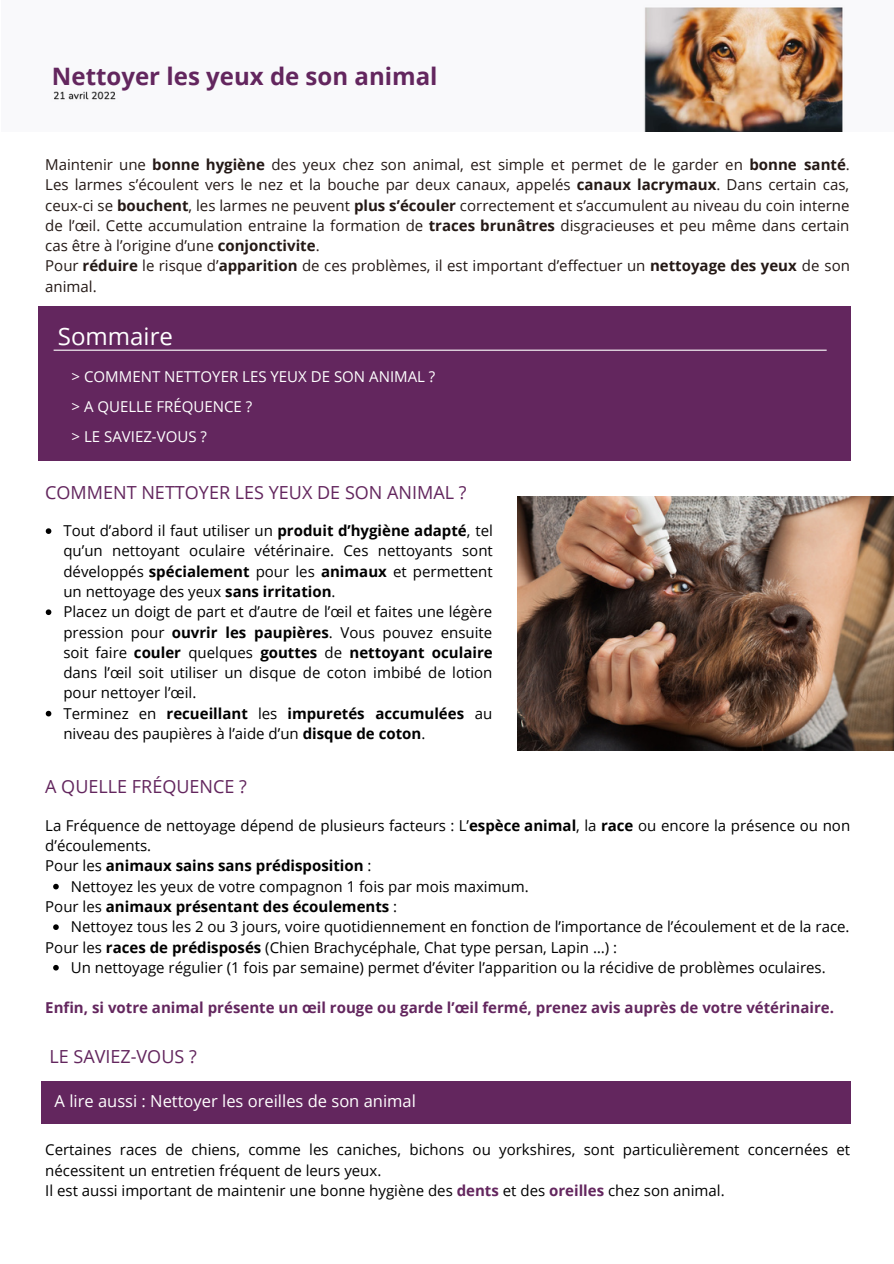
<style>
.page{position:relative;width:894px;height:1264px;background:#fff}
.page>*{position:absolute;margin:0;border:0;box-sizing:border-box;transform-origin:0 0}
.t1{font:700 24px "Open Sans";color:#63265e}
.t2{font:24px "Open Sans";color:#fff}
.t3{font:18px "Open Sans";color:#63265e}
.t4{font:16.5px "Open Sans";color:#fff}
.t5{font:15px/20.2px "Open Sans";color:#000}
.t6{font:15px/20.2px "Open Sans";color:#241916;text-align:justify}
.t7{font:700 15px "Open Sans";color:#63265e}
.t8{font:700 15px "Open Sans";color:#000}
.t9{font:15px "Open Sans";color:#fff}
.s1{font-weight:700}
.s2{font-weight:400}
.s3{font-weight:700;color:#63265e}
</style>
<div class="page">
<img style="left:517px;top:496px;width:376px;height:254px">
<img style="left:53px;top:7px;width:790px;height:125px">
<svg style="left:46px;top:528px;width:5px;height:6px"></svg>
<svg style="left:46px;top:609px;width:5px;height:6px"></svg>
<svg style="left:46px;top:710px;width:5px;height:6px"></svg>
<svg style="left:53px;top:883px;width:6px;height:6px"></svg>
<svg style="left:53px;top:924px;width:6px;height:6px"></svg>
<svg style="left:53px;top:964px;width:6px;height:6px"></svg>
<div style="left:38px;top:306px;width:812px;height:155px;background:#63265e"></div>
<hr style="left:54px;top:349px;width:772px;height:2px;background:#fff">
<div style="left:42px;top:1081px;width:808px;height:43px;background:#63265e"></div>
<p class="t1" style="left:52px;top:59px;width:387px">Nettoyer les yeux de son animal</p>
<p class="t6" style="left:45px;top:154px;width:805px">Maintenir une <span class="s1">bonne hygiène</span> des yeux chez son animal, est simple et permet de le garder en <span class="s1">bonne santé</span>.<br>Les larmes s’écoulent vers le nez et la bouche par deux canaux, appelés <span class="s1">canaux lacrymaux</span>. Dans certain cas, ceux-ci se <span class="s1">bouchent</span>, les larmes ne peuvent <span class="s1">plus s’écouler</span> correctement et s’accumulent au niveau du coin interne de l’œil. Cette accumulation entraine la formation de <span class="s1">traces brunâtres</span> disgracieuses et peu même dans certain cas être à l’origine d’une <span class="s1">conjonctivite</span>.</p>
<p class="t6" style="left:45px;top:255px;width:806px">Pour <span class="s1">réduire</span> le risque d’<span class="s1">apparition</span> de ces problèmes, il est important d’effectuer un <span class="s1">nettoyage des yeux</span> de son animal.</p>
<p class="t2" style="left:58px;top:319px;width:117px">Sommaire</p>
<p class="t9" style="left:72px;top:366px;width:365px">&gt; COMMENT NETTOYER LES YEUX DE SON ANIMAL ?</p>
<p class="t9" style="left:72px;top:396px;width:182px">&gt; A QUELLE FRÉQUENCE ?</p>
<p class="t9" style="left:72px;top:426px;width:137px">&gt; LE SAVIEZ-VOUS ?</p>
<p class="t3" style="left:45px;top:479px;width:422px">COMMENT NETTOYER LES YEUX DE SON ANIMAL ?</p>
<p class="t5" style="left:63px;top:520px;width:431px;text-align:justify">Tout d’abord il faut utiliser un <span class="s1">produit d’hygiène adapté</span>, tel qu’un nettoyant oculaire vétérinaire. Ces nettoyants sont développés <span class="s1">spécialement</span> pour les <span class="s1">animaux</span> et permettent un nettoyage des yeux <span class="s1">sans irritation</span>.</p>
<p class="t5" style="left:63px;top:601px;width:430px;text-align:justify">Placez un doigt de part et d’autre de l’œil et faites une légère pression pour <span class="s1">ouvrir les paupières</span>. Vous pouvez ensuite soit faire <span class="s1">couler</span> quelques <span class="s1">gouttes</span> de <span class="s1">nettoyant oculaire </span>dans l’œil soit utiliser un disque de coton imbibé de lotion pour nettoyer l’œil.</p>
<p class="t5" style="left:63px;top:702px;width:430px">Terminez en <span class="s1">recueillant</span> les <span class="s1">impuretés accumulées</span> au niveau des paupières à l’aide d’un <span class="s1">disque de coton</span>.</p>
<p class="t3" style="left:45px;top:774px;width:203px">A QUELLE FRÉQUENCE ?</p>
<p class="t5" style="left:45px;top:814px;width:806px">La Fréquence de nettoyage dépend de plusieurs facteurs : L’<span class="s1">espèce animal</span>, la <span class="s1">race</span> ou encore la présence ou non d’écoulements.</p>
<p class="t8" style="left:45px;top:855px;width:328px"><span class="s2">Pour les</span> animaux sains sans prédisposition <span class="s2">:</span></p>
<p class="t8" style="left:45px;top:895px;width:353px"><span class="s2">Pour les</span> animaux présentant des écoulements <span class="s2">:</span></p>
<p class="t5" style="left:45px;top:936px;width:573px">Pour les <span class="s1">races de prédisposés</span> (Chien Brachycéphale, Chat type persan, Lapin …) :</p>
<p class="t5" style="left:71px;top:875px;width:459px">Nettoyez les yeux de votre compagnon 1 fois par mois maximum.</p>
<p class="t5" style="left:71px;top:916px;width:780px">Nettoyez tous les 2 ou 3 jours, voire quotidiennement en fonction de l’importance de l’écoulement et de la race.</p>
<p class="t5" style="left:71px;top:956px;width:756px">Un nettoyage régulier (1 fois par semaine) permet d’éviter l’apparition ou la récidive de problèmes oculaires.</p>
<p class="t7" style="left:45px;top:997px;width:790px">Enfin, si votre animal présente un œil rouge ou garde l’œil fermé, prenez avis auprès de votre vétérinaire.</p>
<p class="t3" style="left:49px;top:1044px;width:149px">LE SAVIEZ-VOUS ?</p>
<p class="t4" style="left:55px;top:1089px;width:363px">A lire aussi : Nettoyer les oreilles de son animal</p>
<p class="t5" style="left:45px;top:1139px;width:806px">Certaines races de chiens, comme les caniches, bichons ou yorkshires, sont particulièrement concernées et nécessitent un entretien fréquent de leurs yeux.</p>
<p class="t5" style="left:45px;top:1179px;width:680px">Il est aussi important de maintenir une bonne hygiène des <span class="s3">dents</span> et des <span class="s3">oreilles</span> chez son animal.</p>
</div>
